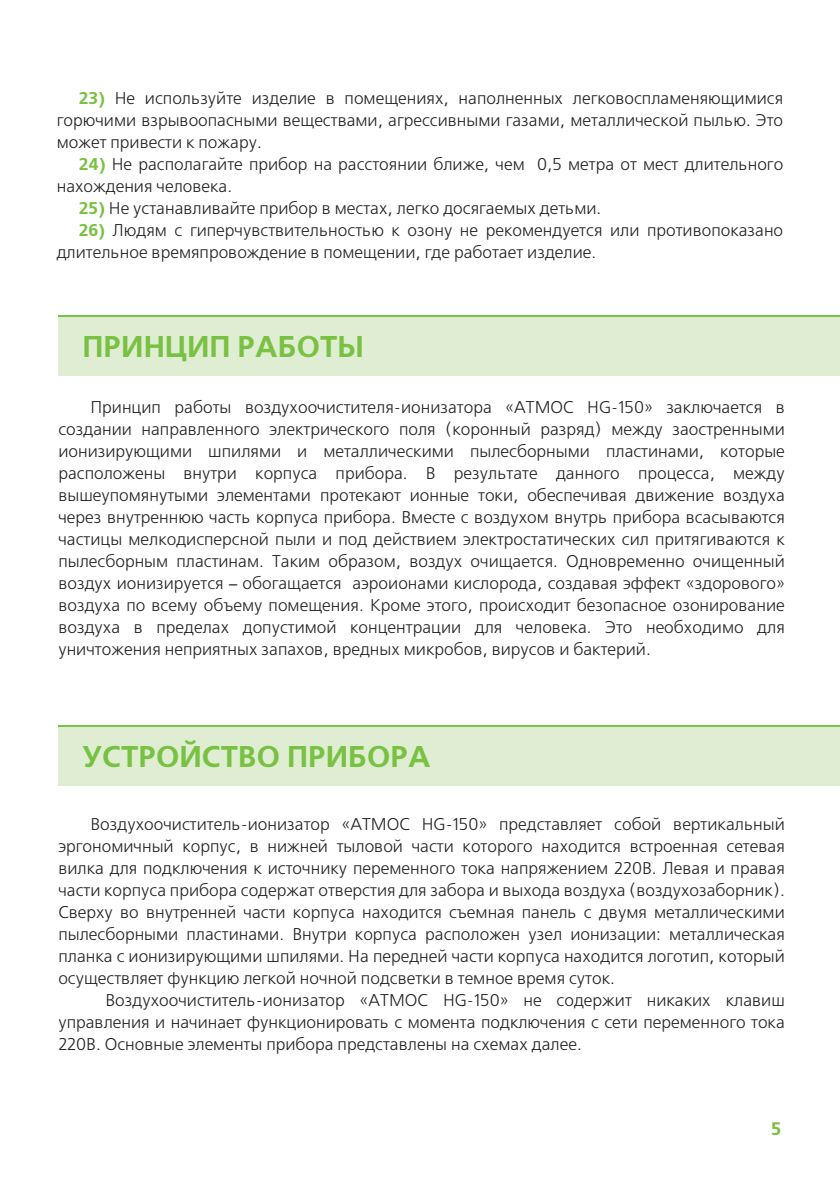
<style>
.page{position:relative;width:840px;height:1191px;background:#fff}
.page>*{position:absolute;margin:0;border:0;box-sizing:border-box;transform-origin:0 0}
.t1{font:700 30px "Free Set C";color:#79c142}
.t2{font:700 18px "Free Set C";color:#79c142}
.t3{font:17px/22px "Free Set C";color:#231f20;text-align:justify}
.s1{font-weight:700;color:#79c142}
.s2{font-family:"Helios Cond"}
</style>
<div class="page">
<div style="left:58px;top:315px;width:781px;height:60px;background:#dfeed2"></div>
<hr style="left:58px;top:315px;width:781px;height:2px;background:#79c142">
<div style="left:58px;top:725px;width:781px;height:60px;background:#dfeed2"></div>
<hr style="left:58px;top:725px;width:781px;height:2px;background:#79c142">
<p class="t3" style="left:57px;top:88px;width:727px;text-indent:22px"><span class="s1">23)</span> Не используйте изделие в помещениях, наполненных легковоспламеняющимися горючими взрывоопасными веществами, агрессивными газами, металлической пылью. Это может привести к пожару.</p>
<p class="t3" style="left:57px;top:154px;width:727px;text-indent:22px"><span class="s1">24)</span> Не располагайте прибор на расстоянии ближе, чем 0,5 метра от мест длительного нахождения человека.</p>
<p class="t3" style="left:79px;top:198px;width:523px"><span class="s1">25)</span> Не устанавливайте прибор в местах, легко досягаемых детьми.</p>
<p class="t3" style="left:57px;top:220px;width:727px;text-indent:22px"><span class="s1">26)</span> Людям с гиперчувствительностью к озону не рекомендуется или противопоказано длительное времяпровождение в помещении, где работает изделие.</p>
<h1 class="t1" style="left:82px;top:330px;width:282px">ПРИНЦИП РАБОТЫ</h1>
<p class="t3" style="left:58px;top:397px;width:727px;text-indent:32px">Принцип работы воздухоочистителя-ионизатора «АТМОС HG-150» заключается в создании направленного электрического поля (коронный разряд) между заостренными ионизирующими шпилями и металлическими пылесборными пластинами, которые расположены внутри корпуса прибора. В результате данного процесса, между вышеупомянутыми элементами протекают ионные токи, обеспечивая движение воздуха через внутреннюю часть корпуса прибора. Вместе с воздухом внутрь прибора всасываются частицы мелкодисперсной пыли и под действием электростатических сил притягиваются к пылесборным пластинам. Таким образом, воздух очищается. Одновременно очищенный воздух ионизируется <span class="s2">–</span> обогащается аэроионами кислорода, создавая эффект «здорового» воздуха по всему объему помещения. Кроме этого, происходит безопасное озонирование воздуха в пределах допустимой концентрации для человека. Это необходимо для уничтожения неприятных запахов, вредных микробов, вирусов и бактерий.</p>
<h1 class="t1" style="left:82px;top:740px;width:349px">УСТРОЙСТВО ПРИБОРА</h1>
<p class="t3" style="left:58px;top:813px;width:727px;text-indent:32px">Воздухоочиститель-ионизатор «АТМОС HG-150» представляет собой вертикальный эргономичный корпус, в нижней тыловой части которого находится встроенная сетевая вилка для подключения к источнику переменного тока напряжением 220В. Левая и правая части корпуса прибора содержат отверстия для забора и выхода воздуха (воздухозаборник).<br>Сверху во внутренней части корпуса находится съемная панель с двумя металлическими пылесборными пластинами. Внутри корпуса расположен узел ионизации: металлическая планка с ионизирующими шпилями. На передней части корпуса находится логотип, который осуществляет функцию легкой ночной подсветки в темное время суток.</p>
<p class="t3" style="left:58px;top:989px;width:727px;text-indent:47px">Воздухоочиститель-ионизатор «АТМОС HG-150» не содержит никаких клавиш управления и начинает функционировать с момента подключения с сети переменного тока 220В. Основные элементы прибора представлены на схемах далее.</p>
<p class="t2" style="left:770px;top:1118px;width:12px">5</p>
</div>
